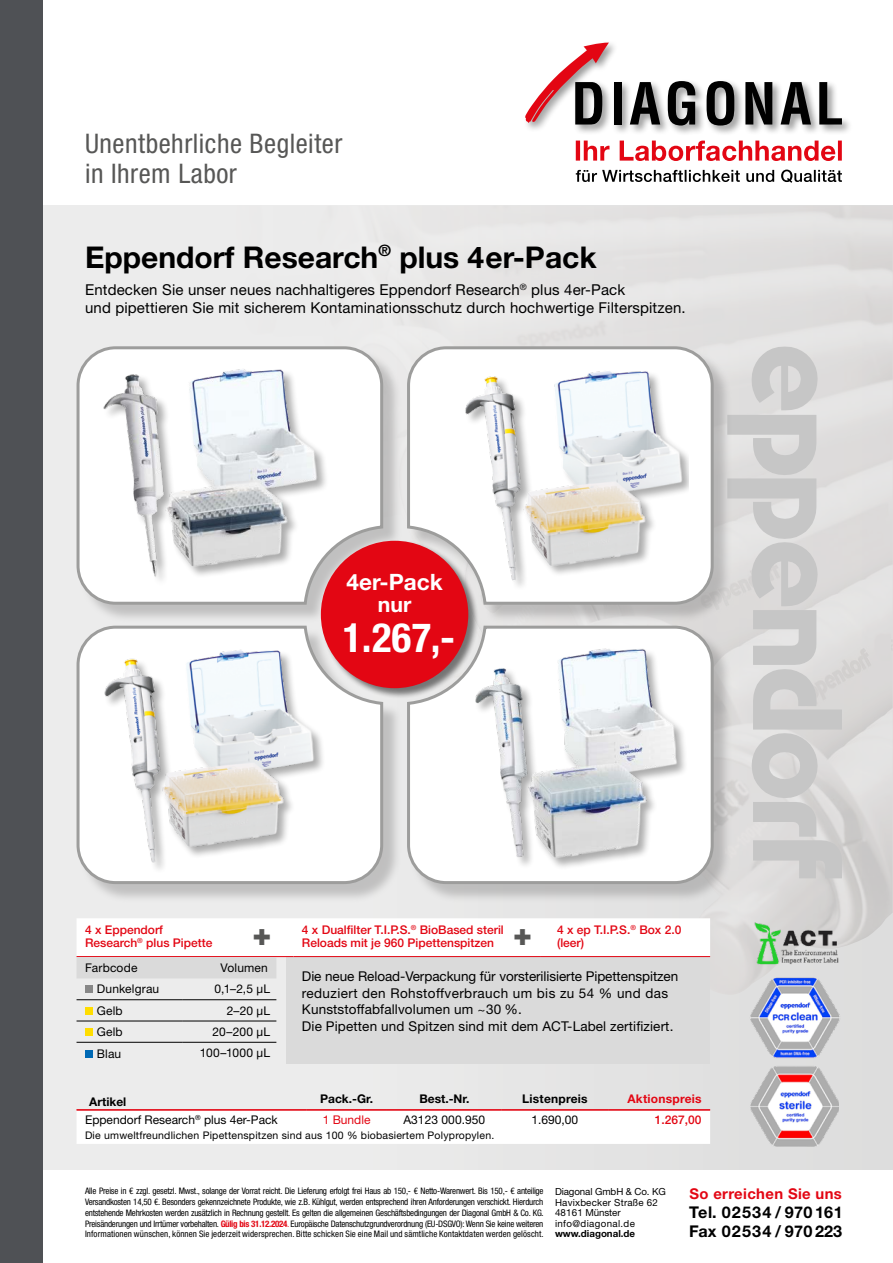
<style>
.page{position:relative;width:893px;height:1263px;background:#fff}
.page>*{position:absolute;margin:0;border:0;box-sizing:border-box;transform-origin:0 0}
.t1{font:700 condensed 40.5px "Helvetica Neue LT Std";color:#fff}
.t2{font:900 31.5px "Helvetica Neue LT Std";color:#575756}
.t3{font:700 30px "Helvetica Neue LT Std";color:#000}
.t4{font:condensed 27px/30px "Helvetica Neue LT Std";letter-spacing:.02em;color:#575756}
.t5{font:700 22.5px "Helvetica Neue LT Std";color:#fff}
.t6{font:700 21.3px "Helvetica Neue LT Std";color:#fff}
.t7{font:700 16.2px/19px "Helvetica Neue LT Std";letter-spacing:.025em;color:#000}
.t8{font:15px/18px "Helvetica Neue LT Std";letter-spacing:.01em;color:#000}
.t9{font:700 14.85px "Helvetica Neue LT Std";letter-spacing:.025em;color:#e30613}
.t10{font:13.5px/16.5px "Helvetica Neue LT Std";letter-spacing:.01em;color:#000}
.t11{font:500 12px/12.8px "Helvetica Neue LT Std";color:#e30613}
.t12{font:12px "Helvetica Neue LT Std";letter-spacing:.005em;color:#000}
.t13{font:700 12px "Helvetica Neue LT Std";color:#000}
.t14{font:700 12px "Helvetica Neue LT Std";letter-spacing:.02em;color:#e30613}
.t15{font:700 12px "Helvetica Neue LT Std";letter-spacing:.02em;color:#000}
.t16{font:12px "Helvetica Neue LT Std";letter-spacing:.025em;color:#000}
.t17{font:12px "Helvetica Neue LT Std";color:#e30613}
.t18{font:10.5px "Helvetica Neue LT Std";letter-spacing:.02em;color:#000}
.t19{font:9.75px/10.6px "Helvetica Neue LT Std";letter-spacing:.02em;color:#000}
.t20{font:700 9.75px "Helvetica Neue LT Std";color:#000}
.t21{font:condensed 9px/10.8px "Helvetica Neue LT Std";letter-spacing:.01em;color:#000;text-align:justify}
.s1{font-weight:700;color:#e30613}
.s2{color:#e30613}
</style>
<div class="page">
<div style="left:0;top:206px;width:893px;height:963px;background:linear-gradient(to right,#efefef,#dedede)"></div>
<div style="left:523px;top:40px;width:330px;height:97px;background:#000;opacity:.4"></div>
<div style="left:614px;top:82px;width:7px;height:43px;background:#000"></div>
<svg style="left:630px;top:82px;width:30px;height:43px"></svg>
<svg style="left:668px;top:81px;width:27px;height:45px"></svg>
<svg style="left:707px;top:81px;width:27px;height:45px"></svg>
<svg style="left:745px;top:82px;width:27px;height:43px"></svg>
<svg style="left:781px;top:82px;width:30px;height:43px"></svg>
<svg style="left:819px;top:82px;width:23px;height:43px"></svg>
<svg style="left:525px;top:43px;width:84px;height:82px"></svg>
<svg style="left:576px;top:141px;width:266px;height:20px"></svg>
<svg style="left:576px;top:170px;width:266px;height:13px"></svg>
<img style="left:231px;top:206px;width:662px;height:792px">
<svg style="left:77px;top:1111px;width:633px;height:33px"></svg>
<hr style="left:77px;top:1109px;width:229px;height:1px;background:#e30613">
<hr style="left:77px;top:1110px;width:229px;height:1px;background:#e30613">
<hr style="left:306px;top:1109px;width:81px;height:1px;background:#e30613">
<hr style="left:306px;top:1110px;width:81px;height:1px;background:#e30613">
<hr style="left:387px;top:1109px;width:115px;height:1px;background:#e30613">
<hr style="left:387px;top:1110px;width:115px;height:1px;background:#e30613">
<hr style="left:502px;top:1109px;width:106px;height:1px;background:#e30613">
<hr style="left:502px;top:1110px;width:106px;height:1px;background:#e30613">
<hr style="left:608px;top:1109px;width:102px;height:1px;background:#e30613">
<hr style="left:608px;top:1110px;width:102px;height:1px;background:#e30613">
<img style="left:752px;top:920px;width:91px;height:50px">
<img style="left:748px;top:975px;width:93px;height:84px">
<img style="left:747px;top:1064px;width:92px;height:83px">
<div style="left:286px;top:952px;width:424px;height:111px;background:#dadada"></div>
<svg style="left:77px;top:918px;width:633px;height:60px"></svg>
<hr style="left:77px;top:999px;width:106px;height:1px;background:#000">
<hr style="left:183px;top:999px;width:93px;height:1px;background:#000">
<hr style="left:77px;top:1021px;width:106px;height:1px;background:#000">
<hr style="left:183px;top:1021px;width:93px;height:1px;background:#000">
<hr style="left:77px;top:1042px;width:106px;height:1px;background:#000">
<hr style="left:183px;top:1042px;width:93px;height:1px;background:#000">
<div style="left:85px;top:985px;width:7px;height:8px;background:#878787"></div>
<div style="left:85px;top:1007px;width:7px;height:7px;background:#fd0"></div>
<div style="left:85px;top:1028px;width:7px;height:8px;background:#fd0"></div>
<div style="left:85px;top:1050px;width:7px;height:7px;background:#0069b4"></div>
<div style="left:79px;top:628px;width:323px;height:274px;background:#706f6f;opacity:.35"></div>
<svg style="left:75px;top:624px;width:310px;height:261px"></svg>
<div style="left:409px;top:628px;width:323px;height:274px;background:#706f6f;opacity:.35"></div>
<svg style="left:406px;top:624px;width:309px;height:261px"></svg>
<svg style="left:727px;top:347px;width:115px;height:531px"></svg>
<div style="left:79px;top:349px;width:323px;height:274px;background:#706f6f;opacity:.35"></div>
<svg style="left:75px;top:345px;width:310px;height:261px"></svg>
<div style="left:409px;top:349px;width:323px;height:274px;background:#706f6f;opacity:.35"></div>
<svg style="left:406px;top:345px;width:309px;height:261px"></svg>
<div style="left:321px;top:540px;width:158px;height:158px;background:#000;opacity:.5"></div>
<div style="left:321px;top:541px;width:147px;height:147px;background:#e30613;border-radius:50%"></div>
<div style="left:104px;top:369px;width:225px;height:219px;background:#000;opacity:.33"></div>
<img style="left:89px;top:355px;width:232px;height:237px">
<img style="left:472px;top:640px;width:218px;height:236px">
<img style="left:92px;top:627px;width:239px;height:243px">
<img style="left:454px;top:352px;width:234px;height:239px">
<div style="left:0;top:0;width:43px;height:1263px;background:#4f5155"></div>
<h3 class="t4" style="left:85px;top:128px;width:259px">Unentbehrliche Begleiter in Ihrem Labor</h3>
<h3 class="t3" style="left:85px;top:239px;width:513px">Eppendorf Research<sup>®</sup> plus 4er-Pack</h3>
<h3 class="t8" style="left:85px;top:280px;width:602px">Entdecken Sie unser neues nachhaltigeres Eppendorf Research<sup>®</sup> plus 4er-Pack<br>und pipettieren Sie mit sicherem Kontaminationsschutz durch hochwertige Filterspitzen.</h3>
<h3 class="t5" style="left:347px;top:568px;width:98px">4er-Pack</h3>
<h3 class="t6" style="left:378px;top:591px;width:35px">nur</h3>
<h1 class="t1" style="left:343px;top:613px;width:114px">1.267,-</h1>
<h3 class="t11" style="left:85px;top:923px;width:129px">4 x Eppendorf<br>Research<sup>®</sup> plus Pipette</h3>
<h3 class="t11" style="left:302px;top:923px;width:203px">4 x Dualfilter T.I.P.S.<sup>®</sup> BioBased steril<br>Reloads mit je 960 Pipettenspitzen</h3>
<h3 class="t11" style="left:557px;top:923px;width:126px">4 x ep T.I.P.S.<sup>®</sup> Box 2.0 (leer)</h3>
<h3 class="t10" style="left:302px;top:968px;width:378px">Die neue Reload-Verpackung für vorsterilisierte Pipettenspitzen reduziert den Rohstoffverbrauch um bis zu 54 % und das Kunststoffabfallvolumen um ~30 %.<br>Die Pipetten und Spitzen sind mit dem ACT-Label zertifiziert.</h3>
<h2 class="t2" style="left:253px;top:915px;width:20px">+</h2>
<h2 class="t2" style="left:513px;top:915px;width:20px">+</h2>
<h3 class="t12" style="left:85px;top:960px;width:54px">Farbcode</h3>
<h3 class="t12" style="left:220px;top:960px;width:49px">Volumen</h3>
<h3 class="t12" style="left:97px;top:982px;width:64px">Dunkelgrau</h3>
<h3 class="t12" style="left:215px;top:982px;width:57px">0,1–2,5 μL</h3>
<h3 class="t12" style="left:97px;top:1003px;width:27px">Gelb</h3>
<h3 class="t12" style="left:227px;top:1003px;width:45px">2–20 μL</h3>
<h3 class="t12" style="left:97px;top:1025px;width:27px">Gelb</h3>
<h3 class="t12" style="left:212px;top:1024px;width:59px">20–200 μL</h3>
<h3 class="t12" style="left:97px;top:1046px;width:26px">Blau</h3>
<h3 class="t16" style="left:200px;top:1046px;width:72px">100–1000 μL</h3>
<h3 class="t13" style="left:89px;top:1094px;width:39px">Artikel</h3>
<h3 class="t13" style="left:320px;top:1091px;width:54px">Pack.-Gr.</h3>
<h3 class="t13" style="left:419px;top:1091px;width:52px">Best.-Nr.</h3>
<h3 class="t15" style="left:522px;top:1091px;width:67px">Listenpreis</h3>
<h3 class="t14" style="left:627px;top:1091px;width:76px">Aktionspreis</h3>
<h3 class="t12" style="left:85px;top:1112px;width:194px">Eppendorf Research<sup>®</sup> plus 4er-Pack</h3>
<h3 class="t17" style="left:323px;top:1112px;width:49px">1 Bundle</h3>
<h3 class="t12" style="left:403px;top:1112px;width:83px">A3123 000.950</h3>
<h3 class="t12" style="left:532px;top:1112px;width:48px">1.690,00</h3>
<h3 class="t11" style="left:655px;top:1113px;width:48px">1.267,00</h3>
<p class="t18" style="left:85px;top:1129px;width:411px">Die umweltfreundlichen Pipettenspitzen sind aus 100 % biobasiertem Polypropylen.</p>
<p class="t21" style="left:85px;top:1186px;width:460px">Alle Preise in € zzgl. gesetzl. Mwst., solange der Vorrat reicht. Die Lieferung erfolgt frei Haus ab 150,- € Netto-Warenwert. Bis 150,- € anteilige Versandkosten 14,50 €. Besonders gekennzeichnete Produkte, wie z.B. Kühlgut, werden entsprechend ihren Anforderungen verschickt. Hierdurch entstehende Mehrkosten werden zusätzlich in Rechnung gestellt. Es gelten die allgemeinen Geschäftsbedingungen der Diagonal GmbH &amp; Co. KG.<br>Preisänderungen und Irrtümer vorbehalten. <span class="s1">Gülig bis 31.12.2024</span><span class="s2">.</span> Europäische Datenschutzgrundverordnung (EU-DSGVO): Wenn Sie keine weiteren Informationen wünschen, können Sie jederzeit widersprechen. Bitte schicken Sie eine Mail und sämtliche Kontaktdaten werden gelöscht.</p>
<p class="t19" style="left:555px;top:1186px;width:113px">Diagonal GmbH &amp; Co. KG<br>Havixbecker Straße 62<br>48161 Münster info@diagonal.de</p>
<p class="t20" style="left:555px;top:1228px;width:82px">www.diagonal.de</p>
<h3 class="t9" style="left:689px;top:1184px;width:154px">So erreichen Sie uns</h3>
<h3 class="t7" style="left:689px;top:1203px;width:155px">Tel. 02534 / 970 161<br>Fax 02534 / 970 223</h3>
</div>
